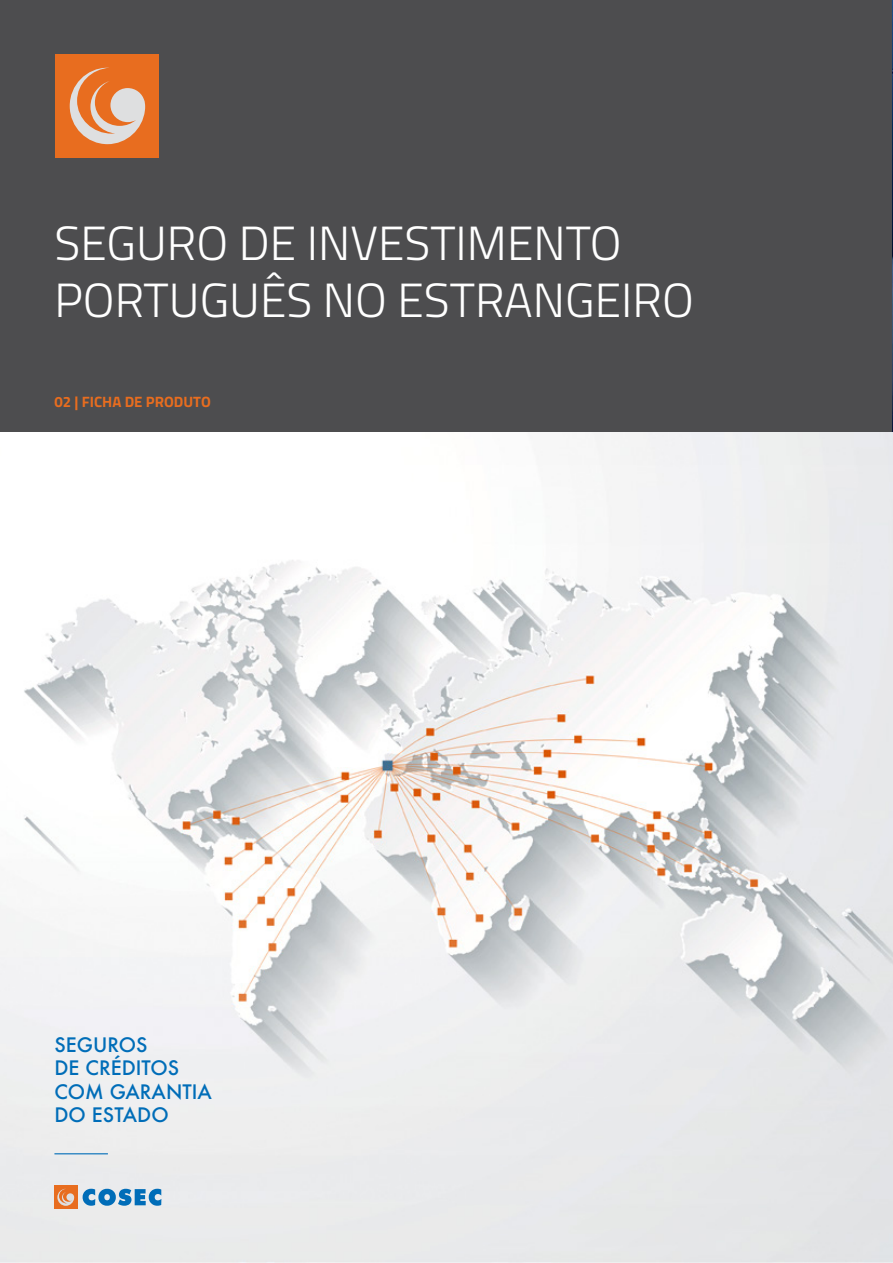
<style>
.page{position:relative;width:893px;height:1263px;background:#fff}
.page>*{position:absolute;margin:0;border:0;box-sizing:border-box;transform-origin:0 0}
.t1{font:300 48px/57.6px "Titillium Web";color:#fff}
.t2{font:500 19.35px/23.2px "Futura";color:#006db8}
.t3{font:700 15px "Titillium Web";color:#e86d1f}
</style>
<div class="page">
<div style="left:1px;top:1px;width:891px;height:431px;background:#4d4d4f"></div>
<img style="left:0;top:432px;width:893px;height:831px">
<div style="left:54px;top:1186px;width:23px;height:23px;background:#e86d1f"></div>
<svg style="left:57px;top:1189px;width:17px;height:17px"></svg>
<svg style="left:83px;top:1189px;width:78px;height:17px"></svg>
<hr style="left:54px;top:1153px;width:54px;height:1px;background:#006db8">
<div style="left:56px;top:54px;width:103px;height:104px;background:#e86d1f"></div>
<svg style="left:70px;top:68px;width:75px;height:76px"></svg>
<p class="t1" style="left:54px;top:212px;width:641px">SEGURO DE INVESTIMENTO<br>PORTUGUÊS NO ESTRANGEIRO</p>
<p class="t3" style="left:54px;top:391px;width:158px">02 | FICHA DE PRODUTO</p>
<p class="t2" style="left:54px;top:1033px;width:159px">SEGUROS<br>DE CRÉDITOS<br>COM GARANTIA<br>DO ESTADO</p>
</div>
